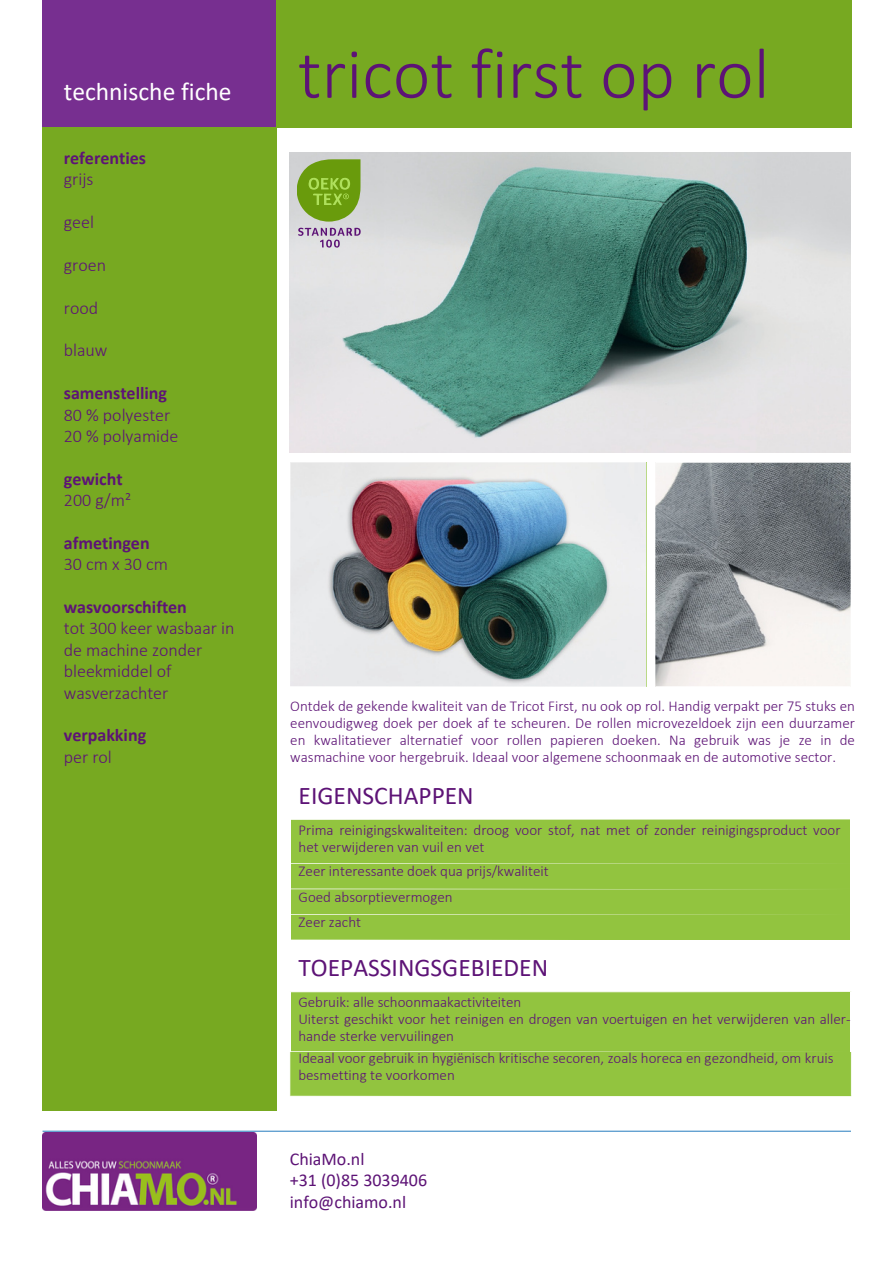
<style>
.page{position:relative;width:894px;height:1264px;background:#fff}
.page>*{position:absolute;margin:0;border:0;box-sizing:border-box;transform-origin:0 0}
.t1{font:300 72px "Calibri";color:#5d1376}
.t2{font:25.5px "Calibri";color:#5d1376}
.t3{font:25.5px "Calibri";color:#fff}
.t4{font:300 18px/21.3px "Calibri";color:#5d1376}
.t5{font:700 18px "Calibri";color:#5d1376}
.t6{font:18px "Calibri";color:#5d1376}
.t7{font:300 15px/16.8px "Calibri";color:#5d1376}
</style>
<div class="page">
<hr style="left:43px;top:1130px;width:807px;height:1px;background:#0066b3">
<div style="left:43px;top:0;width:233px;height:128px;background:#772f90"></div>
<div style="left:43px;top:128px;width:233px;height:982px;background:#77a921"></div>
<div style="left:276px;top:0;width:574px;height:128px;background:#77a921"></div>
<div style="left:290px;top:992px;width:560px;height:103px;background:#92c43f"></div>
<svg style="left:290px;top:991px;width:561px;height:1px"></svg>
<svg style="left:290px;top:1051px;width:560px;height:1px"></svg>
<svg style="left:290px;top:1095px;width:561px;height:1px"></svg>
<div style="left:291px;top:820px;width:559px;height:43px;background:#92c43f"></div>
<svg style="left:291px;top:819px;width:559px;height:1px"></svg>
<div style="left:291px;top:863px;width:559px;height:77px;background:#92c43f"></div>
<img style="left:290px;top:153px;width:560px;height:299px">
<svg style="left:655px;top:462px;width:195px;height:225px"></svg>
<svg style="left:276px;top:220px;width:1px;height:56px"></svg>
<svg style="left:296px;top:159px;width:64px;height:62px;background:#81ab35"></svg>
<svg style="left:298px;top:227px;width:78px;height:21px;background:#c7bbcd"></svg>
<svg style="left:370px;top:167px;width:6px;height:9px"></svg>
<img style="left:290px;top:462px;width:356px;height:225px">
<img style="left:43px;top:1132px;width:213px;height:78px">
<p class="t3" style="left:64px;top:81px;width:169px">technische fiche</p>
<p class="t5" style="left:64px;top:150px;width:84px">referenties</p>
<p class="t4" style="left:64px;top:170px;width:31px">grijs</p>
<p class="t4" style="left:64px;top:213px;width:32px">geel</p>
<p class="t4" style="left:64px;top:256px;width:44px">groen</p>
<p class="t4" style="left:64px;top:298px;width:36px">rood</p>
<p class="t4" style="left:64px;top:341px;width:45px">blauw</p>
<p class="t5" style="left:64px;top:385px;width:105px">samenstelling</p>
<p class="t4" style="left:64px;top:405px;width:108px">80 % polyester</p>
<p class="t4" style="left:64px;top:427px;width:116px">20 % polyamide</p>
<p class="t5" style="left:64px;top:471px;width:60px">gewicht</p>
<p class="t4" style="left:64px;top:491px;width:69px">200 g/m²</p>
<p class="t5" style="left:64px;top:535px;width:87px">afmetingen</p>
<p class="t4" style="left:64px;top:555px;width:106px">30 cm x 30 cm</p>
<p class="t5" style="left:64px;top:599px;width:125px">wasvoorschiften</p>
<p class="t4" style="left:64px;top:619px;width:172px">tot 300 keer wasbaar in de machine zonder bleekmiddel of wasverzachter</p>
<p class="t5" style="left:64px;top:727px;width:84px">verpakking</p>
<p class="t4" style="left:64px;top:747px;width:50px">per rol</p>
<p class="t1" style="left:298px;top:44px;width:473px">tricot first op rol</p>
<p class="t7" style="left:290px;top:699px;width:566px;text-align:justify">Ontdek de gekende kwaliteit van de Tricot First, nu ook op rol. Handig verpakt per 75 stuks en eenvoudigweg doek per doek af te scheuren. De rollen microvezeldoek zijn een duurzamer en kwalitatiever alternatief voor rollen papieren doeken. Na gebruik was je ze in de wasmachine voor hergebruik. Ideaal voor algemene schoonmaak en de automotive sector.</p>
<p class="t2" style="left:298px;top:784px;width:176px">EIGENSCHAPPEN</p>
<p class="t7" style="left:298px;top:822px;width:543px">Prima reinigingskwaliteiten: droog voor stof, nat met of zonder reinigingsproduct voor het verwijderen van vuil en vet</p>
<p class="t7" style="left:298px;top:864px;width:251px">Zeer interessante doek qua prijs/kwaliteit</p>
<p class="t7" style="left:298px;top:890px;width:155px">Goed absorptievermogen</p>
<p class="t7" style="left:298px;top:914px;width:64px">Zeer zacht</p>
<p class="t2" style="left:298px;top:957px;width:251px">TOEPASSINGSGEBIEDEN</p>
<p class="t7" style="left:298px;top:995px;width:224px">Gebruik: alle schoonmaakactiviteiten</p>
<p class="t7" style="left:298px;top:1011px;width:553px">Uiterst geschikt voor het reinigen en drogen van voertuigen en het verwijderen van aller&shy;hande sterke vervuilingen</p>
<p class="t7" style="left:298px;top:1051px;width:536px">Ideaal voor gebruik in hygiënisch kritische secoren, zoals horeca en gezondheid, om kruis</p>
<p class="t7" style="left:298px;top:1068px;width:158px">besmetting te voorkomen</p>
<p class="t6" style="left:290px;top:1151px;width:76px">ChiaMo.nl</p>
<p class="t6" style="left:290px;top:1172px;width:139px">+31 (0)85 3039406</p>
<p class="t6" style="left:290px;top:1194px;width:118px">info@chiamo.nl</p>
</div>
